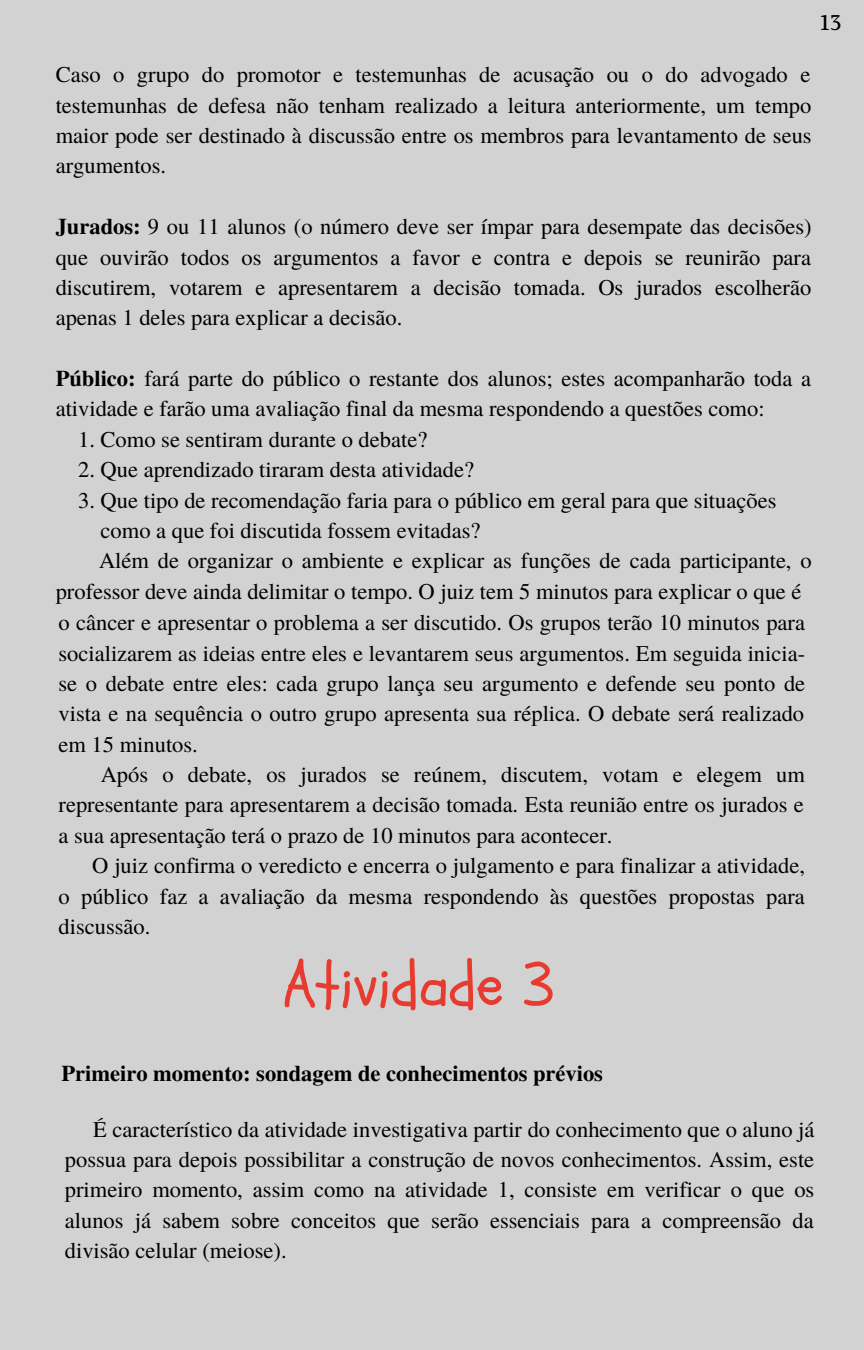
<style>
.page{position:relative;width:864px;height:1350px;background:#d3d2d2}
.page>*{position:absolute;margin:0;border:0;box-sizing:border-box;transform-origin:0 0}
.t1{font:61.65px "Schoolbell";color:#e83b30}
.t2{font:italic 23.18px "Marta";color:#000}
.t3{font:22.5px/30.4px "Te X Gyre Termes";color:#000;text-align:justify}
.t4{font:700 22.5px "Te X Gyre Termes";color:#000}
.s1{font-weight:700}
</style>
<div class="page">
<p class="t2" style="left:820px;top:13px;width:23px">13</p>
<p class="t3" style="left:56px;top:58px;width:758px">Caso o grupo do promotor e testemunhas de acusação ou o do advogado e testemunhas de defesa não tenham realizado a leitura anteriormente, um tempo maior pode ser destinado à discussão entre os membros para levantamento de seus argumentos.</p>
<p class="t3" style="left:56px;top:210px;width:757px"><span class="s1">Jurados:</span> 9 ou 11 alunos (o número deve ser ímpar para desempate das decisões) que ouvirão todos os argumentos a favor e contra e depois se reunirão para discutirem, votarem e apresentarem a decisão tomada. Os jurados escolherão apenas 1 deles para explicar a decisão.</p>
<p class="t3" style="left:56px;top:362px;width:757px"><span class="s1">Público:</span> fará parte do público o restante dos alunos; estes acompanharão toda a atividade e farão uma avaliação final da mesma respondendo a questões como:</p>
<p class="t3" style="left:78px;top:423px;width:351px">1. Como se sentiram durante o debate?</p>
<p class="t3" style="left:78px;top:453px;width:397px">2. Que aprendizado tiraram desta atividade?</p>
<p class="t3" style="left:78px;top:484px;width:700px">3. Que tipo de recomendação faria para o público em geral para que situações</p>
<p class="t3" style="left:101px;top:514px;width:381px">como a que foi discutida fossem evitadas?</p>
<p class="t3" style="left:99px;top:544px;width:714px">Além de organizar o ambiente e explicar as funções de cada participante, o</p>
<p class="t3" style="left:56px;top:575px;width:747px">professor deve ainda delimitar o tempo. O juiz tem 5 minutos para explicar o que é</p>
<p class="t3" style="left:59px;top:606px;width:748px">o câncer e apresentar o problema a ser discutido. Os grupos terão 10 minutos para</p>
<p class="t3" style="left:59px;top:637px;width:748px">socializarem as ideias entre eles e levantarem seus argumentos. Em seguida inicia-</p>
<p class="t3" style="left:59px;top:667px;width:748px">se o debate entre eles: cada grupo lança seu argumento e defende seu ponto de</p>
<p class="t3" style="left:59px;top:697px;width:747px">vista e na sequência o outro grupo apresenta sua réplica. O debate será realizado</p>
<p class="t3" style="left:59px;top:728px;width:141px">em 15 minutos.</p>
<p class="t3" style="left:101px;top:758px;width:706px">Após o debate, os jurados se reúnem, discutem, votam e elegem um</p>
<p class="t3" style="left:59px;top:789px;width:747px">representante para apresentarem a decisão tomada. Esta reunião entre os jurados e</p>
<p class="t3" style="left:59px;top:819px;width:555px">a sua apresentação terá o prazo de 10 minutos para acontecer.</p>
<p class="t3" style="left:92px;top:849px;width:714px">O juiz confirma o veredicto e encerra o julgamento e para finalizar a atividade,</p>
<p class="t3" style="left:59px;top:880px;width:748px">o público faz a avaliação da mesma respondendo às questões propostas para</p>
<p class="t3" style="left:59px;top:910px;width:93px">discussão.</p>
<h1 class="t1" style="left:283px;top:944px;width:273px">Atividade 3</h1>
<p class="t4" style="left:61px;top:1056px;width:543px">Primeiro momento: sondagem de conhecimentos prévios</p>
<p class="t3" style="left:65px;top:1113px;width:751px;text-indent:28px">É característico da atividade investigativa partir do conhecimento que o aluno já possua para depois possibilitar a construção de novos conhecimentos. Assim, este primeiro momento, assim como na atividade 1, consiste em verificar o que os alunos já sabem sobre conceitos que serão essenciais para a compreensão da divisão celular (meiose).</p>
</div>
